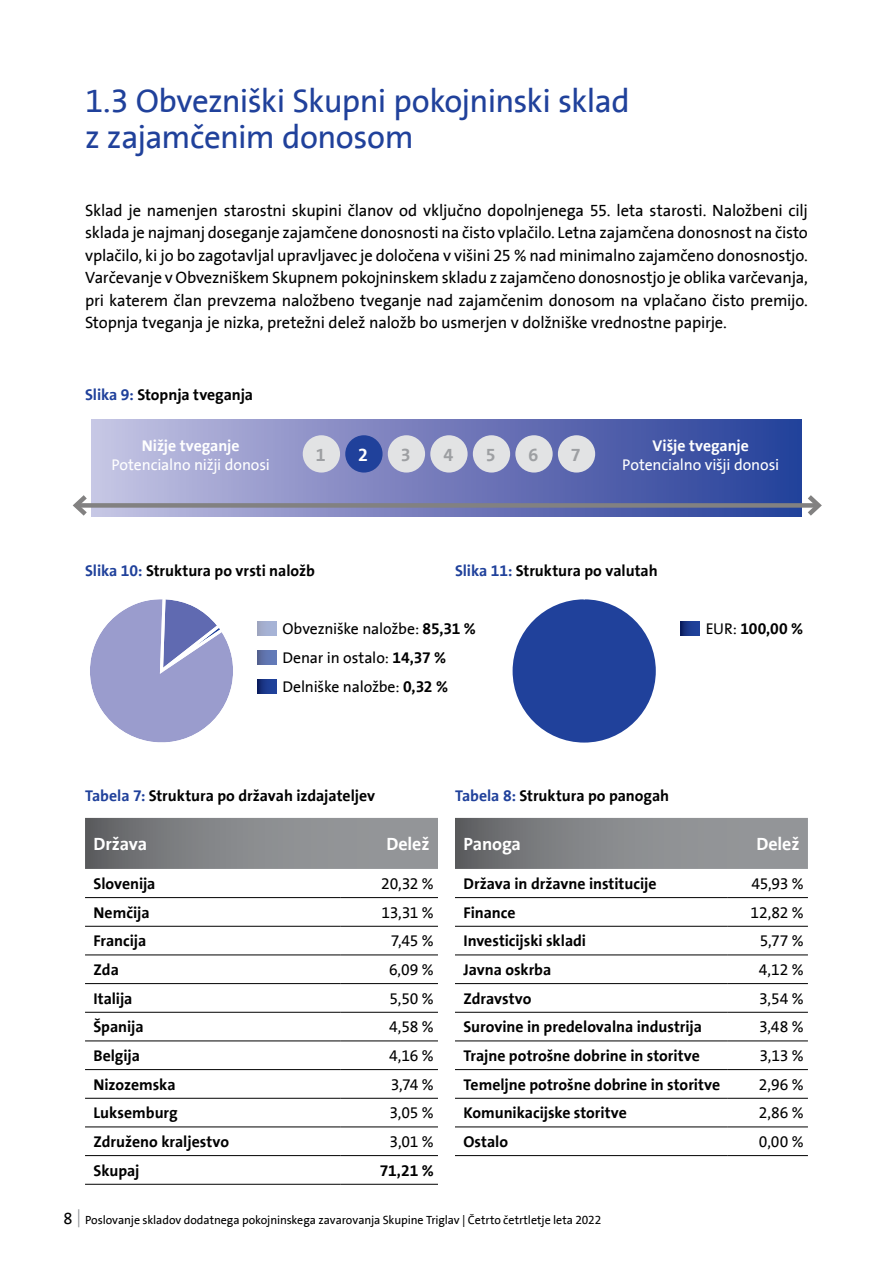
<style>
.page{position:relative;width:893px;height:1263px;background:#fff}
.page>*{position:absolute;margin:0;border:0;box-sizing:border-box;transform-origin:0 0}
.t1{font:33px/36px "Triglav The Sans";letter-spacing:-.025em;color:#20419b}
.t2{font:700 18px "Triglav The Sans";letter-spacing:-.005em;color:#fff}
.t3{font:700 18px "Triglav The Sans";color:#9d9fa2}
.t4{font:16.5px/22.5px "Triglav The Sans";letter-spacing:-.01em;color:#000;text-align:justify}
.t5{font:700 15.75px "Triglav The Sans";letter-spacing:-.005em;color:#000}
.t6{font:15.75px/28.8px "Triglav The Sans";letter-spacing:-.015em;color:#000}
.t7{font:15.75px "Triglav The Sans";letter-spacing:-.01em;color:#fff}
.t8{font:700 15.75px "Triglav The Sans";letter-spacing:-.005em;color:#fff}
.t9{font:12px "Triglav The Sans";letter-spacing:-.01em;color:#000}
.s1{color:#20419b}
.s2{font-weight:700}
.s3{font-weight:400}
.s4{font-size:16.5px}
</style>
<div class="page">
<svg style="left:78px;top:1209px;width:1px;height:18px"></svg>
<div style="left:91px;top:420px;width:710px;height:96px;background:linear-gradient(to right,#c4bfe1,#243c97)"></div>
<div style="left:76px;top:503px;width:742px;height:5px;background:#828181"></div>
<svg style="left:72px;top:490px;width:20px;height:27px"></svg>
<svg style="left:803px;top:495px;width:19px;height:21px"></svg>
<div style="left:303px;top:435px;width:37px;height:38px;background:#e2e3e4;border-radius:50%"></div>
<div style="left:430px;top:435px;width:38px;height:38px;background:#e2e3e4;border-radius:50%"></div>
<div style="left:388px;top:435px;width:37px;height:38px;background:#e2e3e4;border-radius:50%"></div>
<div style="left:473px;top:435px;width:37px;height:38px;background:#e2e3e4;border-radius:50%"></div>
<div style="left:515px;top:435px;width:38px;height:38px;background:#e2e3e4;border-radius:50%"></div>
<div style="left:558px;top:435px;width:37px;height:38px;background:#e2e3e4;border-radius:50%"></div>
<svg style="left:258px;top:650px;width:18px;height:14px"></svg>
<svg style="left:258px;top:679px;width:18px;height:14px"></svg>
<svg style="left:85px;top:818px;width:353px;height:51px;background:#848689"></svg>
<hr style="left:85px;top:897px;width:255px;height:1px;background:#000">
<hr style="left:340px;top:897px;width:98px;height:1px;background:#000">
<hr style="left:85px;top:926px;width:255px;height:1px;background:#000">
<hr style="left:340px;top:926px;width:98px;height:1px;background:#000">
<hr style="left:85px;top:955px;width:255px;height:1px;background:#000">
<hr style="left:340px;top:955px;width:98px;height:1px;background:#000">
<hr style="left:85px;top:983px;width:255px;height:1px;background:#000">
<hr style="left:340px;top:983px;width:98px;height:1px;background:#000">
<hr style="left:85px;top:1012px;width:255px;height:1px;background:#000">
<hr style="left:340px;top:1012px;width:98px;height:1px;background:#000">
<hr style="left:85px;top:1041px;width:255px;height:1px;background:#000">
<hr style="left:340px;top:1041px;width:98px;height:1px;background:#000">
<hr style="left:85px;top:1069px;width:255px;height:1px;background:#000">
<hr style="left:340px;top:1069px;width:98px;height:1px;background:#000">
<hr style="left:85px;top:1098px;width:255px;height:1px;background:#000">
<hr style="left:340px;top:1098px;width:98px;height:1px;background:#000">
<hr style="left:85px;top:1127px;width:255px;height:1px;background:#000">
<hr style="left:340px;top:1127px;width:98px;height:1px;background:#000">
<hr style="left:85px;top:1155px;width:255px;height:1px;background:#000">
<hr style="left:340px;top:1155px;width:98px;height:1px;background:#000">
<hr style="left:85px;top:1184px;width:255px;height:1px;background:#000">
<hr style="left:340px;top:1184px;width:98px;height:1px;background:#000">
<svg style="left:455px;top:818px;width:353px;height:51px;background:#848689"></svg>
<hr style="left:455px;top:897px;width:272px;height:1px;background:#000">
<hr style="left:727px;top:897px;width:81px;height:1px;background:#000">
<hr style="left:455px;top:926px;width:272px;height:1px;background:#000">
<hr style="left:727px;top:926px;width:81px;height:1px;background:#000">
<hr style="left:455px;top:955px;width:272px;height:1px;background:#000">
<hr style="left:727px;top:955px;width:81px;height:1px;background:#000">
<hr style="left:455px;top:983px;width:272px;height:1px;background:#000">
<hr style="left:727px;top:983px;width:81px;height:1px;background:#000">
<hr style="left:455px;top:1012px;width:272px;height:1px;background:#000">
<hr style="left:727px;top:1012px;width:81px;height:1px;background:#000">
<hr style="left:455px;top:1041px;width:272px;height:1px;background:#000">
<hr style="left:727px;top:1041px;width:81px;height:1px;background:#000">
<hr style="left:455px;top:1069px;width:272px;height:1px;background:#000">
<hr style="left:727px;top:1069px;width:81px;height:1px;background:#000">
<hr style="left:455px;top:1098px;width:272px;height:1px;background:#000">
<hr style="left:727px;top:1098px;width:81px;height:1px;background:#000">
<hr style="left:455px;top:1127px;width:272px;height:1px;background:#000">
<hr style="left:727px;top:1127px;width:81px;height:1px;background:#000">
<hr style="left:455px;top:1155px;width:272px;height:1px;background:#000">
<hr style="left:727px;top:1155px;width:81px;height:1px;background:#000">
<div style="left:345px;top:435px;width:38px;height:38px;background:#20419b;border-radius:50%"></div>
<svg style="left:681px;top:622px;width:18px;height:13px"></svg>
<svg style="left:258px;top:622px;width:18px;height:13px"></svg>
<div style="left:510px;top:596px;width:149px;height:149px;background:#20419b;border:3px solid #fff;border-radius:50%"></div>
<svg style="left:90px;top:599px;width:143px;height:144px"></svg>
<h1 class="t1" style="left:85px;top:84px;width:546px">1.3 Obvezniški Skupni pokojninski sklad z zajamčenim donosom</h1>
<p class="t4" style="left:85px;top:199px;width:724px">Sklad je namenjen starostni skupini članov od vključno dopolnjenega 55. leta starosti. Naložbeni cilj sklada je najmanj doseganje zajamčene donosnosti na čisto vplačilo. Letna zajamčena donosnost na čisto vplačilo, ki jo bo zagotavljal upravljavec je določena v višini 25 % nad minimalno zajamčeno donosnostjo.<br>Varčevanje v Obvezniškem Skupnem pokojninskem skladu z zajamčeno donosnostjo je oblika varčevanja, pri katerem član prevzema naložbeno tveganje nad zajamčenim donosom na vplačano čisto premijo.<br>Stopnja tveganja je nizka, pretežni delež naložb bo usmerjen v dolžniške vrednostne papirje.</p>
<p class="t5" style="left:85px;top:386px;width:170px"><span class="s1">Slika 9:</span> Stopnja tveganja</p>
<p class="t8" style="left:142px;top:437px;width:99px">Nižje tveganje</p>
<p class="t7" style="left:112px;top:456px;width:160px">Potencialno nižji donosi</p>
<p class="t2" style="left:358px;top:444px;width:11px">2</p>
<p class="t3" style="left:316px;top:444px;width:11px">1</p>
<p class="t3" style="left:401px;top:444px;width:11px">3</p>
<p class="t3" style="left:443px;top:444px;width:11px">4</p>
<p class="t3" style="left:486px;top:444px;width:11px">5</p>
<p class="t3" style="left:528px;top:444px;width:11px">6</p>
<p class="t3" style="left:571px;top:444px;width:11px">7</p>
<p class="t8" style="left:653px;top:437px;width:98px">Višje tveganje</p>
<p class="t7" style="left:622px;top:456px;width:159px">Potencialno višji donosi</p>
<p class="t5" style="left:85px;top:561px;width:231px"><span class="s1">Slika 10:</span> Struktura po vrsti naložb</p>
<p class="t5" style="left:455px;top:561px;width:204px"><span class="s1">Slika 11:</span> Struktura po valutah</p>
<p class="t6" style="left:283px;top:615px;width:195px">Obvezniške naložbe: <span class="s2">85,31 %</span></p>
<p class="t5" style="left:706px;top:620px;width:99px"><span class="s3">EUR:</span> 100,00 %</p>
<p class="t6" style="left:283px;top:644px;width:167px">Denar in ostalo: <span class="s2">14,37 %<br></span>Delniške naložbe: <span class="s2">0,32 %</span></p>
<p class="t5" style="left:85px;top:786px;width:291px"><span class="s1">Tabela 7:</span> Struktura po državah izdajateljev</p>
<p class="t5" style="left:455px;top:786px;width:216px"><span class="s1">Tabela 8:</span> Struktura po panogah</p>
<p class="t2" style="left:94px;top:834px;width:55px">Država</p>
<p class="t2" style="left:386px;top:834px;width:45px">Delež</p>
<p class="t5" style="left:94px;top:875px;width:63px">Slovenija</p>
<p class="t6" style="left:381px;top:870px;width:54px">20,32 %</p>
<p class="t5" style="left:94px;top:903px;width:58px">Nemčija</p>
<p class="t6" style="left:381px;top:898px;width:54px">13,31 %</p>
<p class="t5" style="left:94px;top:932px;width:54px">Francija</p>
<p class="t6" style="left:391px;top:927px;width:44px">7,45 %</p>
<p class="t5" style="left:94px;top:961px;width:27px">Zda</p>
<p class="t6" style="left:389px;top:956px;width:46px">6,09 %</p>
<p class="t5" style="left:94px;top:989px;width:40px">Italija</p>
<p class="t6" style="left:389px;top:984px;width:46px">5,50 %</p>
<p class="t5" style="left:94px;top:1018px;width:52px">Španija</p>
<p class="t6" style="left:389px;top:1013px;width:46px">4,58 %</p>
<p class="t5" style="left:94px;top:1047px;width:48px">Belgija</p>
<p class="t6" style="left:389px;top:1042px;width:46px">4,16 %</p>
<p class="t5" style="left:94px;top:1075px;width:84px">Nizozemska</p>
<p class="t6" style="left:391px;top:1070px;width:45px">3,74 %</p>
<p class="t5" style="left:94px;top:1104px;width:86px">Luksemburg</p>
<p class="t6" style="left:389px;top:1099px;width:46px">3,05 %</p>
<p class="t5" style="left:94px;top:1133px;width:137px">Združeno kraljestvo</p>
<p class="t6" style="left:390px;top:1128px;width:46px">3,01 %</p>
<p class="t5" style="left:94px;top:1161px;width:47px">Skupaj</p>
<p class="t5" style="left:380px;top:1161px;width:56px">71,21 %</p>
<p class="t2" style="left:463px;top:834px;width:59px">Panoga</p>
<p class="t2" style="left:756px;top:834px;width:45px">Delež</p>
<p class="t5" style="left:463px;top:875px;width:194px">Država in državne institucije</p>
<p class="t6" style="left:751px;top:870px;width:54px">45,93 %</p>
<p class="t5" style="left:463px;top:903px;width:54px">Finance</p>
<p class="t6" style="left:750px;top:898px;width:55px">12,82 %</p>
<p class="t5" style="left:463px;top:932px;width:124px">Investicijski skladi</p>
<p class="t6" style="left:760px;top:927px;width:45px">5,77 %</p>
<p class="t5" style="left:463px;top:961px;width:89px">Javna oskrba</p>
<p class="t6" style="left:759px;top:956px;width:46px">4,12 %</p>
<p class="t5" style="left:463px;top:989px;width:69px">Zdravstvo</p>
<p class="t6" style="left:759px;top:984px;width:46px">3,54 %</p>
<p class="t5" style="left:463px;top:1018px;width:240px">Surovine in predelovalna industrija</p>
<p class="t6" style="left:759px;top:1013px;width:46px">3,48 %</p>
<p class="t5" style="left:463px;top:1047px;width:238px">Trajne potrošne dobrine in storitve</p>
<p class="t6" style="left:759px;top:1042px;width:46px">3,13 %</p>
<p class="t5" style="left:463px;top:1075px;width:258px">Temeljne potrošne dobrine in storitve</p>
<p class="t6" style="left:759px;top:1070px;width:46px">2,96 %</p>
<p class="t5" style="left:463px;top:1104px;width:165px">Komunikacijske storitve</p>
<p class="t6" style="left:759px;top:1099px;width:46px">2,86 %</p>
<p class="t5" style="left:463px;top:1133px;width:46px">Ostalo</p>
<p class="t6" style="left:759px;top:1128px;width:46px">0,00 %</p>
<p class="t9" style="left:63px;top:1213px;width:539px"><span class="s4">8</span> Poslovanje skladov dodatnega pokojninskega zavarovanja Skupine Triglav | Četrto četrtletje leta 2022</p>
</div>
